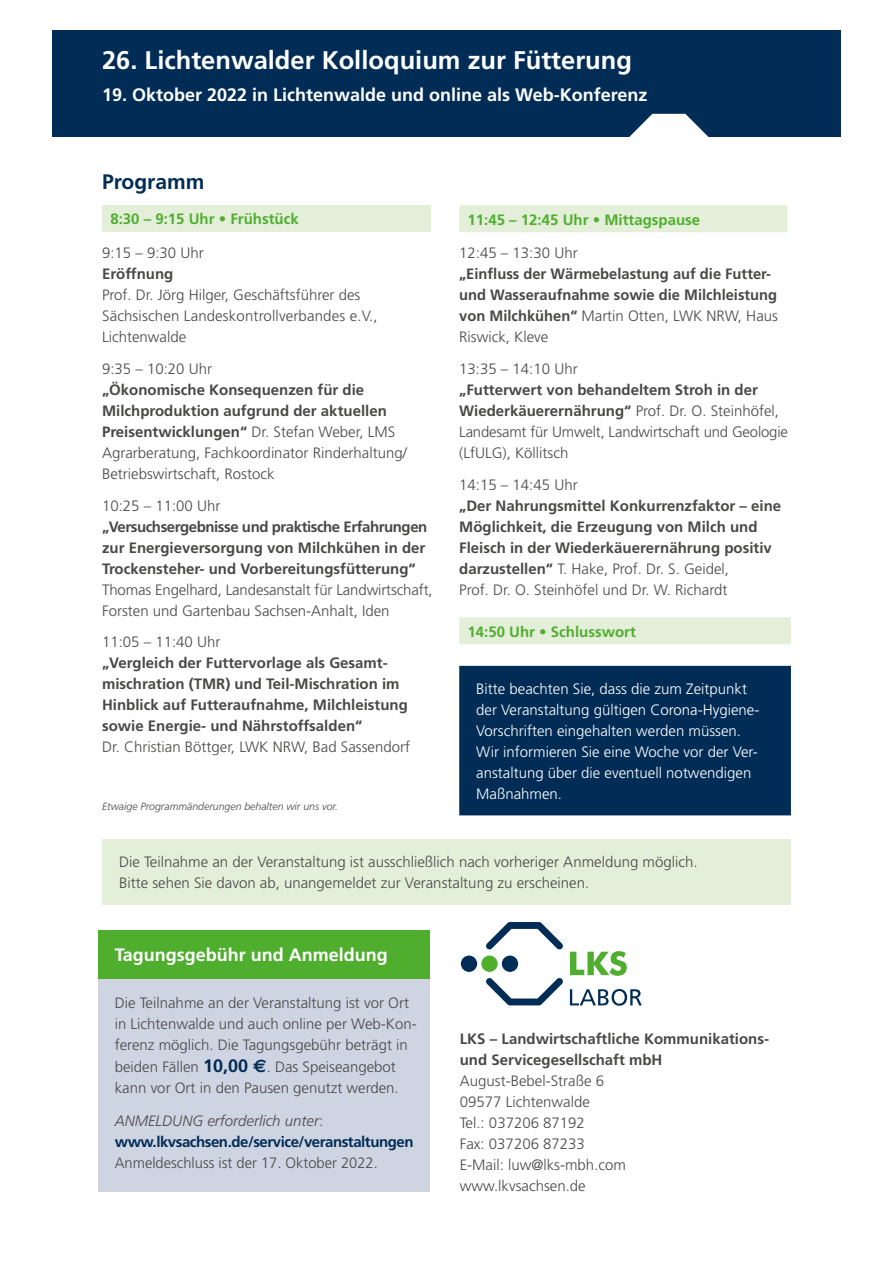
<style>
.page{position:relative;width:893px;height:1263px;background:#fff}
.page>*{position:absolute;margin:0;border:0;box-sizing:border-box;transform-origin:0 0}
.Headline_18pt_weiß{font:700 25.5px "Frutiger";color:#fff}
.Subheadline__12pt_bl{font:700 21px "Frutiger";color:#002c55}
.Headline_18pt_weiß-2{font:700 18px "Frutiger";color:#fff}
.Subheadline__12pt_bl-2{font:700 18px "Frutiger";color:#fff}
.Mengentext_Blocksatz{font:300 15px/21px "Frutiger";color:#484847}
.Mengentext_Blocksatz-2{font:700 15px/21px "Frutiger";color:#484847}
.Mengentext_Blocksatz-3{font:300 15px/21px "Frutiger";color:#fff}
.Mengentext{font:300 15px/21px "Frutiger";color:#484847}
.Mengentext_Blocksatz-4{font:700 15px/21px "Frutiger";letter-spacing:-.03em;color:#002c55}
.Mengentext_Blocksatz-5{font:700 15px "Frutiger";color:#50ae2f}
.Preiszeile_fett{font:italic 300 15px "Frutiger";color:#484847}
.BU{font:italic 300 10.5px "Frutiger";color:#484847}
.s1{font-weight:700}
.s2{font-weight:300}
.s3{font-weight:700;font-size:18px;color:#002c55}
.s4{font-family:"Euro Sans";font-weight:700;font-size:18px;color:#002c55}
.s5{font-style:normal}
.s6{font-weight:300;color:#484847}
</style>
<div class="page">
<div style="left:0;top:0;width:893px;height:136px;background:#002c55"></div>
<svg style="left:629px;top:114px;width:80px;height:23px"></svg>
<div style="left:98px;top:930px;width:331px;height:49px;background:#50ae2f"></div>
<div style="left:98px;top:979px;width:331px;height:213px;background:#cfd4e2"></div>
<div style="left:102px;top:205px;width:329px;height:27px;background:#e3efd9"></div>
<div style="left:459px;top:205px;width:328px;height:27px;background:#e3efd9"></div>
<div style="left:459px;top:617px;width:332px;height:27px;background:#e3efd9"></div>
<div style="left:459px;top:666px;width:332px;height:149px;background:#002c55"></div>
<div style="left:103px;top:839px;width:688px;height:66px;background:#e3efd9"></div>
<div style="left:481px;top:955px;width:17px;height:17px;background:#50ae2f;border-radius:50%"></div>
<div style="left:502px;top:955px;width:16px;height:17px;background:#002c55;border-radius:50%"></div>
<svg style="left:486px;top:922px;width:77px;height:28px"></svg>
<div style="left:461px;top:955px;width:16px;height:17px;background:#002c55;border-radius:50%"></div>
<svg style="left:570px;top:951px;width:57px;height:25px"></svg>
<svg style="left:570px;top:989px;width:72px;height:17px"></svg>
<svg style="left:486px;top:978px;width:77px;height:27px"></svg>
<div style="left:0;top:0;width:893px;height:30px;background:#fff"></div>
<div style="left:0;top:0;width:51px;height:1263px;background:#fff"></div>
<div style="left:842px;top:0;width:51px;height:1263px;background:#fff"></div>
<p class="Headline_18pt_weiß" style="left:102px;top:45px;width:531px">26. Lichtenwalder Kolloquium zur Fütterung</p>
<p class="Headline_18pt_weiß-2" style="left:102px;top:84px;width:547px">19. Oktober 2022 in Lichtenwalde und online als Web-Konferenz</p>
<p class="Subheadline__12pt_bl" style="left:102px;top:169px;width:104px">Programm</p>
<p class="Mengentext_Blocksatz-5" style="left:110px;top:210px;width:190px">8:30 – 9:15 Uhr • Frühstück</p>
<p class="Mengentext_Blocksatz" style="left:102px;top:242px;width:277px">9:15 – 9:30 Uhr<br><span class="s1">Eröffnung<br></span>Prof. Dr. Jörg Hilger, Geschäftsführer des<br>Sächsischen Landeskontrollverbandes e.V.,<br>Lichtenwalde</p>
<p class="Mengentext_Blocksatz" style="left:102px;top:358px;width:306px">9:35 – 10:20 Uhr<br><span class="s1">„Ökonomische Konsequenzen für die Milchproduktion aufgrund der aktuellen Preisentwicklungen“</span> Dr. Stefan Weber, LMS Agrarberatung, Fachkoordinator Rinderhaltung/ Betriebswirtschaft, Rostock</p>
<p class="Mengentext_Blocksatz-2" style="left:102px;top:495px;width:332px"><span class="s2">10:25 – 11:00 Uhr<br></span>„Versuchsergebnisse und praktische Erfahrungen zur Energieversorgung von Milchkühen in der Trockensteher- und Vorbereitungsfütterung“ <span class="s2">Thomas Engelhard, Landesanstalt für Landwirtschaft, Forsten und Gartenbau Sachsen-Anhalt, Iden</span></p>
<p class="Mengentext_Blocksatz-2" style="left:102px;top:631px;width:309px"><span class="s2">11:05 – 11:40 Uhr<br></span>„Vergleich der Futtervorlage als Gesamt&shy;mischration (TMR) und Teil-Mischration im Hinblick auf Futteraufnahme, Milchleistung sowie Energie- und Nährstoffsalden“<br><span class="s2">Dr. Christian Böttger, LWK NRW, Bad Sassendorf</span></p>
<p class="BU" style="left:102px;top:800px;width:237px">Etwaige Programmänderungen behalten wir uns vor.</p>
<p class="Mengentext_Blocksatz-5" style="left:468px;top:211px;width:234px">11:45 – 12:45 Uhr • Mittagspause</p>
<p class="Mengentext_Blocksatz-2" style="left:459px;top:243px;width:320px"><span class="s2">12:45 – 13:30 Uhr<br></span>„Einfluss der Wärmebelastung auf die Futter&shy;und Wasseraufnahme sowie die Milchleistung von Milchkühen“ <span class="s2">Martin Otten, LWK NRW, Haus Riswick, Kleve</span></p>
<p class="Mengentext_Blocksatz" style="left:459px;top:358px;width:330px">13:35 – 14:10 Uhr<br><span class="s1">„Futterwert von behandeltem Stroh in der Wiederkäuerernährung“</span> Prof. Dr. O. Steinhöfel, Landesamt für Umwelt, Landwirtschaft und Geologie (LfULG), Köllitsch</p>
<p class="Mengentext_Blocksatz-2" style="left:459px;top:474px;width:324px"><span class="s2">14:15 – 14:45 Uhr<br></span>„Der Nahrungsmittel Konkurrenzfaktor – eine Möglichkeit, die Erzeugung von Milch und Fleisch in der Wiederkäuerernährung positiv darzustellen“ <span class="s2">T. Hake, Prof. Dr. S. Geidel,<br>Prof. Dr. O. Steinhöfel und Dr. W. Richardt</span></p>
<p class="Mengentext_Blocksatz-5" style="left:468px;top:623px;width:170px">14:50 Uhr • Schlusswort</p>
<p class="Mengentext_Blocksatz-3" style="left:476px;top:678px;width:285px">Bitte beachten Sie, dass die zum Zeitpunkt der Veranstaltung gültigen Corona-Hygiene-Vorschriften eingehalten werden müssen.<br>Wir informieren Sie eine Woche vor der Ver&shy;anstaltung über die eventuell notwendigen Maßnahmen.</p>
<p class="Mengentext_Blocksatz" style="left:119px;top:851px;width:580px">Die Teilnahme an der Veranstaltung ist ausschließlich nach vorheriger Anmeldung möglich.<br>Bitte sehen Sie davon ab, unangemeldet zur Veranstaltung zu erscheinen.</p>
<p class="Subheadline__12pt_bl-2" style="left:115px;top:944px;width:275px">Tagungsgebühr und Anmeldung</p>
<p class="Mengentext_Blocksatz" style="left:115px;top:992px;width:303px">Die Teilnahme an der Veranstaltung ist vor Ort in Lichtenwalde und auch online per Web-Kon&shy;ferenz möglich. Die Tagungsgebühr beträgt in beiden Fällen <span class="s3">10,00</span> <span class="s4">E</span>. Das Speiseangebot kann vor Ort in den Pausen genutzt werden.</p>
<p class="Preiszeile_fett" style="left:115px;top:1112px;width:210px">ANMELDUNG erforderlich unter<span class="s5">:</span></p>
<p class="Mengentext_Blocksatz-4" style="left:115px;top:1131px;width:300px">www.lkvsachsen.de/service/veranstaltungen<br><span class="s6">Anmeldeschluss ist der 17. Oktober 2022.</span></p>
<p class="Mengentext" style="left:460px;top:1028px;width:311px"><span class="s1">LKS – Landwirtschaftliche Kommunikations&shy;und Servicegesellschaft mbH<br></span>August-Bebel-Straße 6<br>09577 Lichtenwalde<br>Tel.: 037206 87192<br>Fax: 037206 87233</p>
<p class="Mengentext" style="left:460px;top:1154px;width:168px">E-Mail: luw@lks-mbh.com</p>
<p class="Mengentext" style="left:460px;top:1175px;width:127px">www.lkvsachsen.de</p>
</div>
